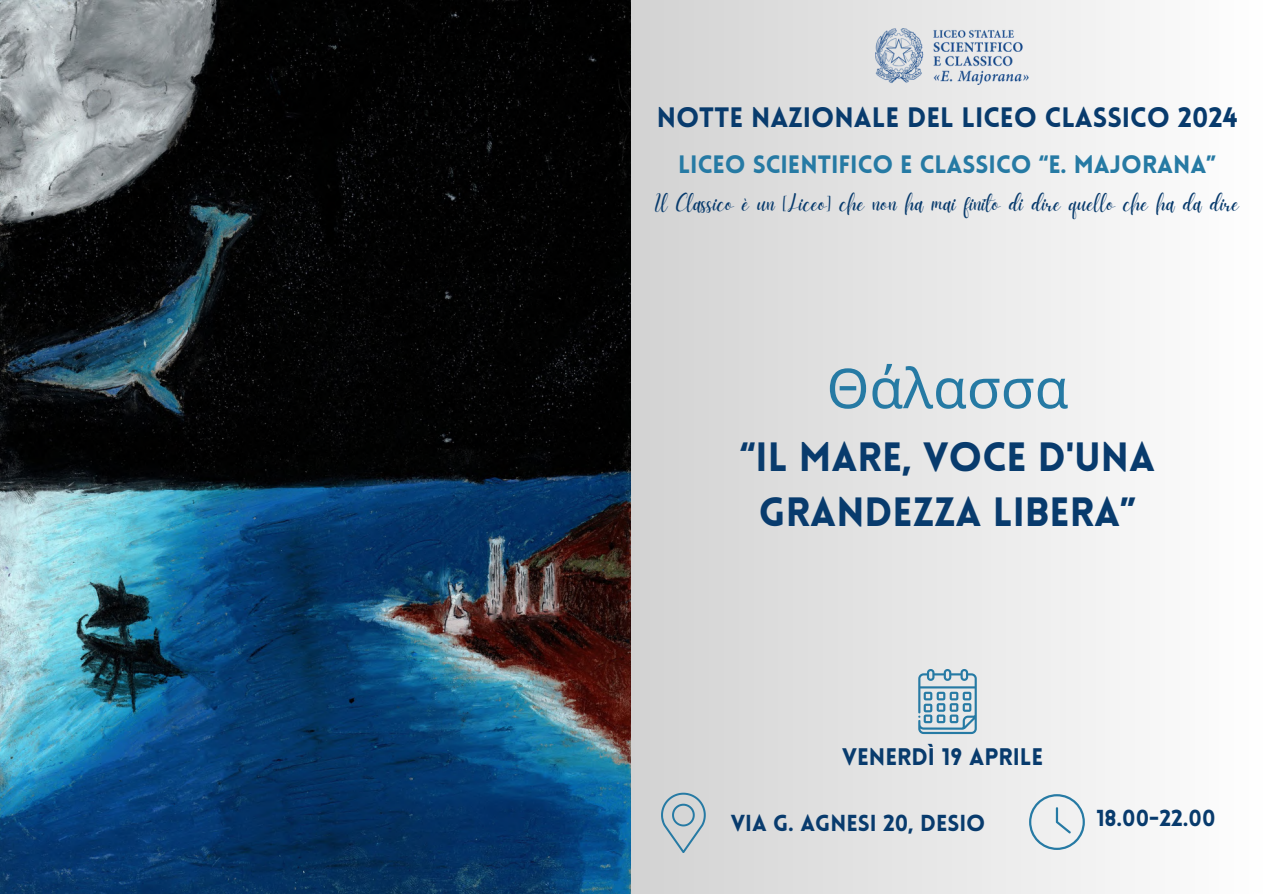
<style>
.page{position:relative;width:1263px;height:894px;background:#fff}
.page>*{position:absolute;margin:0;border:0;box-sizing:border-box;transform-origin:0 0}
.t1{font:55.05px "Noto Sans";color:#267aa4}
.t2{font:900 39.9px/55.2px "Lovelo";color:#083b6d;text-align:center}
.t3{font:900 27.45px "Lovelo";color:#083b6d}
.t4{font:900 24.6px "Lovelo";color:#267aa4}
.t5{font:23.55px "Daydream";color:#083b6d}
.t6{font:900 23.4px "Lovelo";color:#083b6d}
.t7{font:900 22.65px "Lovelo";color:#083b6d}
</style>
<div class="page">
<svg style="left:631px;top:0;width:489px;height:893px;fill:#e2e2e2"></svg>
<img style="left:0;top:0;width:631px;height:893px">
<svg style="left:1029px;top:793px;width:56px;height:56px"></svg>
<svg style="left:661px;top:792px;width:45px;height:60px"></svg>
<svg style="left:918px;top:668px;width:59px;height:65px"></svg>
<img style="left:876px;top:28px;width:153px;height:57px">
<h2 class="t3" style="left:657px;top:106px;width:582px">NOTTE NAZIONALE DEL LICEO CLASSICO 2024</h2>
<p class="t4" style="left:678px;top:155px;width:540px">LICEO SCIENTIFICO E CLASSICO “E. MAJORANA”</p>
<h3 class="t5" style="left:655px;top:189px;width:585px">Il Classico è un [Liceo] che non ha mai finito di dire quello che ha da dire</h3>
<h1 class="t1" style="left:826px;top:349px;width:243px">Θάλασσα</h1>
<h1 class="t2" style="left:740px;top:433px;width:417px">“IL MARE, VOCE D'UNA<br>GRANDEZZA LIBERA”</h1>
<p class="t6" style="left:842px;top:747px;width:203px">VENERDÌ 19 APRILE</p>
<p class="t7" style="left:731px;top:813px;width:256px">VIA G. AGNESI 20, DESIO</p>
<h3 class="t7" style="left:1096px;top:809px;width:121px">18.00-22.00</h3>
</div>
